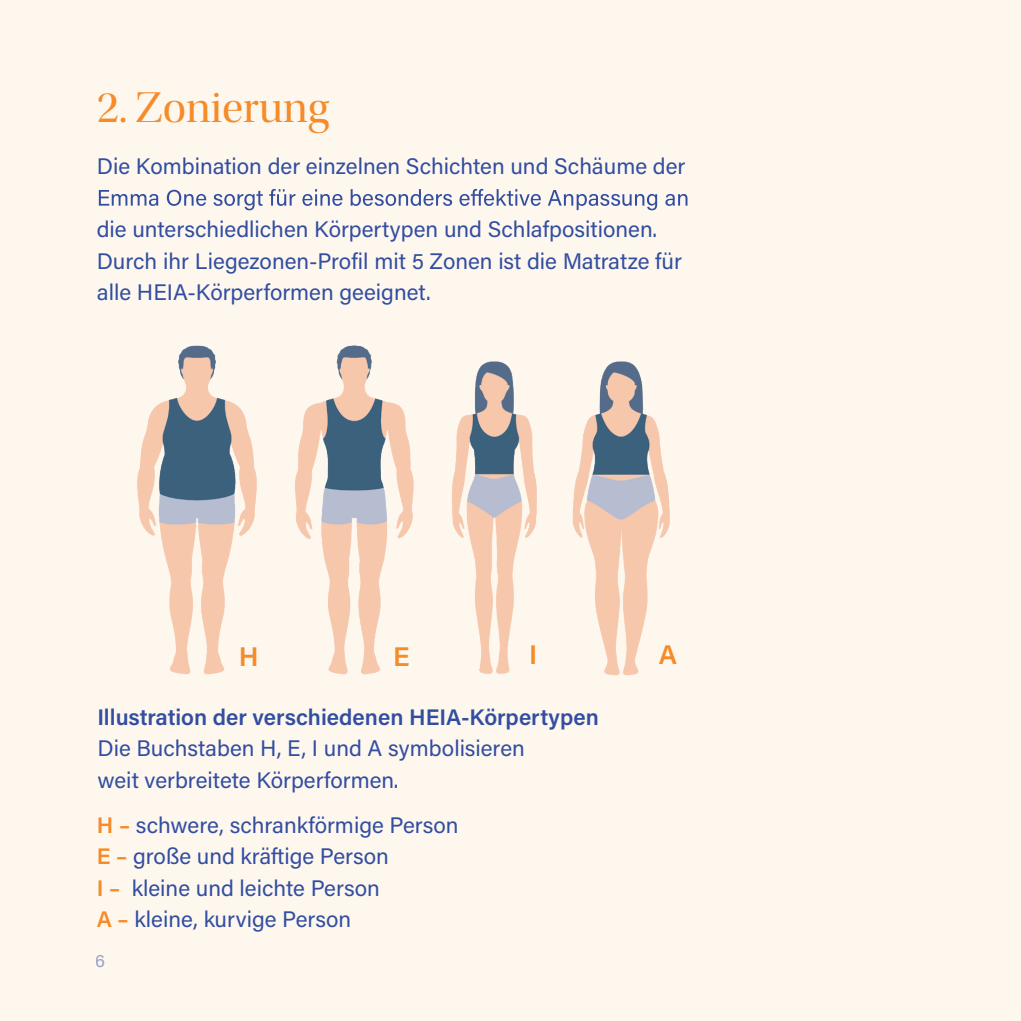
<style>
.page{position:relative;width:1021px;height:1021px;background:#fff}
.page>*{position:absolute;margin:0;border:0;box-sizing:border-box;transform-origin:0 0}
.t1{font:45px "Utopia Std Disp";color:#f68b29}
.t2{font:600 27px "Acumin Pro";color:#f68b29}
.t3{font:22.5px/31.5px "Acumin Pro";color:#324ea1}
.t4{font:600 22.5px "Acumin Pro";color:#324ea1}
.t5{font:18px "Acumin Pro";color:#324ea1}
.s1{font-weight:600;color:#f68b29}
</style>
<div class="page">
<div style="left:0;top:0;width:1020px;height:1020px;background:#fef7ee"></div>
<img style="left:137px;top:345px;width:533px;height:331px">
<svg style="left:99px;top:189px;width:588px;height:21px"></svg>
<h1 class="t1" style="left:97px;top:84px;width:234px">2. Zonierung</h1>
<p class="t3" style="left:97px;top:150px;width:590px">Die Kombination der einzelnen Schichten und Schäume der</p>
<p class="t3" style="left:97px;top:213px;width:586px">die unterschiedlichen Körpertypen und Schlafpositionen.<br>Durch ihr Liegezonen-Profil mit 5 Zonen ist die Matratze für alle HEIA-Körperformen geeignet.</p>
<p class="t2" style="left:239px;top:637px;width:21px">H</p>
<p class="t2" style="left:393px;top:637px;width:18px">E</p>
<p class="t2" style="left:529px;top:635px;width:10px">I</p>
<p class="t2" style="left:659px;top:635px;width:20px">A</p>
<p class="t4" style="left:97px;top:701px;width:503px">Illustration der verschiedenen HEIA-Körpertypen</p>
<p class="t3" style="left:97px;top:731px;width:429px">Die Buchstaben H, E, I und A symbolisieren weit verbreitete Körperformen.</p>
<p class="t3" style="left:97px;top:808px;width:363px"><span class="s1">H –</span> schwere, schrankförmige Person<br><span class="s1">E –</span> große und kräftige Person<br><span class="s1">I –</span> kleine und leichte Person<br><span class="s1">A –</span> kleine, kurvige Person</p>
<p class="t5" style="left:96px;top:948px;width:11px">6</p>
</div>
